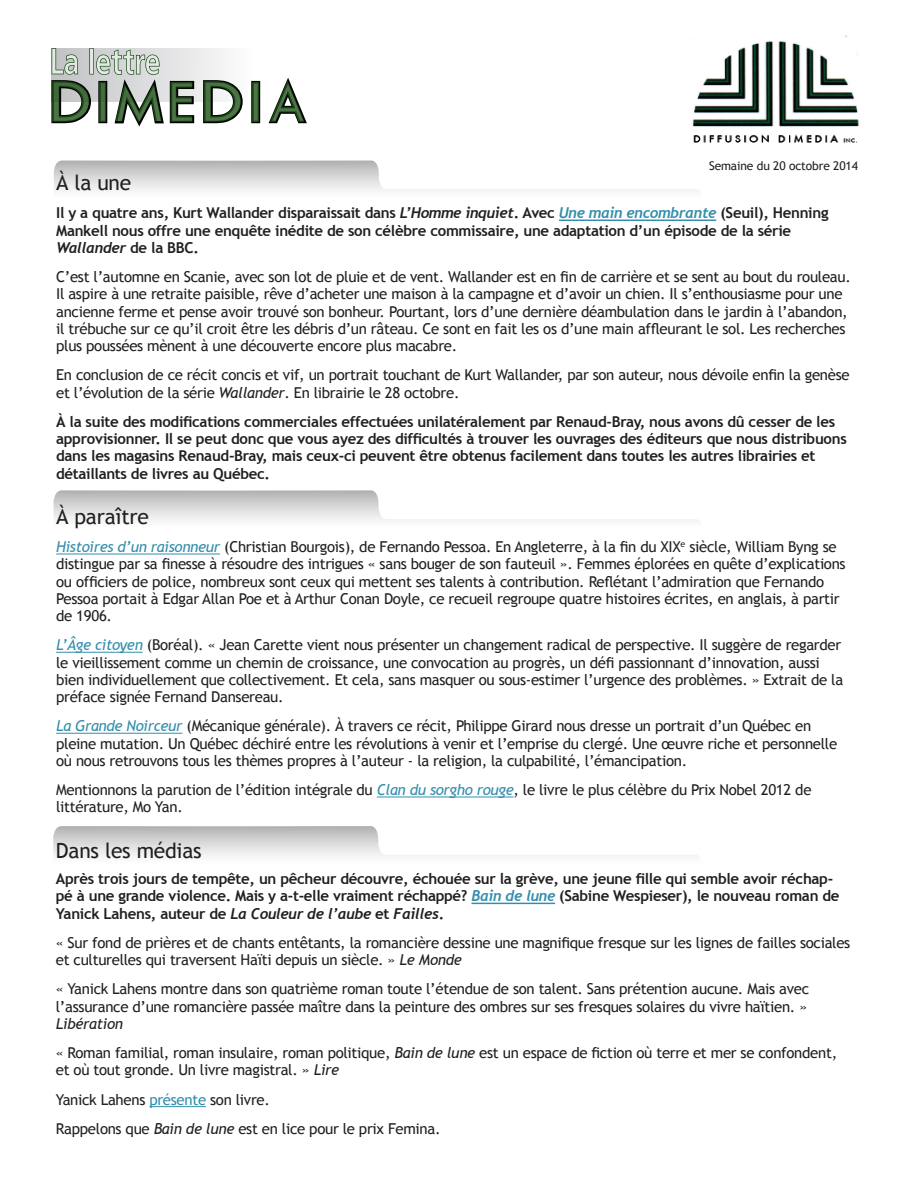
<style>
.page{position:relative;width:908px;height:1188px;background:#fff}
.page>*{position:absolute;margin:0;border:0;box-sizing:border-box;transform-origin:0 0}
.Titre{font:21px "Trebuchet MS";letter-spacing:-.01em;color:#231f20}
.Texte{font:15px/17.2px "Trebuchet MS";letter-spacing:-.02em;color:#231f20}
.Texte-2{font:700 15px/17.2px "Trebuchet MS";letter-spacing:-.02em;color:#231f20}
.Texte-3{font:italic 700 15px "Trebuchet";letter-spacing:-.02em;color:#231f20}
.Texte-4{font:italic 15px "Trebuchet MS";letter-spacing:-.02em;color:#231f20}
.t1{font:12px "Trebuchet MS";letter-spacing:-.01em;color:#231f20}
.s1{font-family:"Trebuchet";font-style:italic}
.s2{font-family:"Trebuchet";font-style:italic;color:#338eac}
.s3{font-family:"Trebuchet MS";font-style:normal}
.s4{font-style:italic}
.s5{font-style:italic;color:#338eac}
.s6{color:#338eac}
</style>
<div class="page">
<svg style="left:54px;top:161px;width:649px;height:60px"></svg>
<svg style="left:54px;top:490px;width:644px;height:64px"></svg>
<img style="left:692px;top:35px;width:167px;height:108px">
<svg style="left:164px;top:48px;width:97px;height:53px"></svg>
<svg style="left:251px;top:81px;width:9px;height:42px"></svg>
<svg style="left:170px;top:81px;width:24px;height:42px"></svg>
<svg style="left:203px;top:80px;width:39px;height:43px"></svg>
<svg style="left:252px;top:82px;width:6px;height:40px"></svg>
<svg style="left:268px;top:78px;width:39px;height:45px"></svg>
<svg style="left:51px;top:48px;width:113px;height:78px;background:#a1aca1"></svg>
<hr style="left:559px;top:220px;width:157px;height:1px;background:#338eac">
<hr style="left:56px;top:554px;width:164px;height:1px;background:#338eac">
<hr style="left:56px;top:652px;width:87px;height:1px;background:#338eac">
<hr style="left:56px;top:733px;width:126px;height:1px;background:#338eac">
<hr style="left:377px;top:797px;width:136px;height:1px;background:#338eac">
<svg style="left:53px;top:826px;width:644px;height:30px"></svg>
<hr style="left:471px;top:903px;width:84px;height:1px;background:#338eac">
<hr style="left:149px;top:1106px;width:57px;height:1px;background:#338eac">
<p class="Titre" style="left:56px;top:170px;width:77px">À la une</p>
<p class="t1" style="left:709px;top:159px;width:150px">Semaine du 20 octobre 2014</p>
<p class="Texte-2" style="left:56px;top:204px;width:773px">Il y a quatre ans, Kurt Wallander disparaissait dans <span class="s1">L’Homme inquiet</span>. Avec <span class="s2">Une main encombrante</span> (Seuil), Henning<br>Mankell nous offre une enquête inédite de son célèbre commissaire, une adaptation d’un épisode de la série</p>
<p class="Texte-3" style="left:56px;top:238px;width:144px">Wallander <span class="s3">de la BBC.</span></p>
<p class="Texte" style="left:56px;top:268px;width:796px">C’est l’automne en Scanie, avec son lot de pluie et de vent. Wallander est en fin de carrière et se sent au bout du rouleau.<br>Il aspire à une retraite paisible, rêve d’acheter une maison à la campagne et d’avoir un chien. Il s’enthousiasme pour une ancienne ferme et pense avoir trouvé son bonheur. Pourtant, lors d’une dernière déambulation dans le jardin à l’abandon, il trébuche sur ce qu’il croit être les débris d’un râteau. Ce sont en fait les os d’une main affleurant le sol. Les recherches plus poussées mènent à une découverte encore plus macabre.</p>
<p class="Texte" style="left:56px;top:367px;width:795px">En conclusion de ce récit concis et vif, un portrait touchant de Kurt Wallander, par son auteur, nous dévoile enfin la genèse et l’évolution de la série <span class="s4">Wallander</span>. En librairie le 28 octobre.</p>
<p class="Texte-2" style="left:56px;top:413px;width:792px">À la suite des modifications commerciales effectuées unilatéralement par Renaud-Bray, nous avons dû cesser de les approvisionner. Il se peut donc que vous ayez des difficultés à trouver les ouvrages des éditeurs que nous distribuons dans les magasins Renaud-Bray, mais ceux-ci peuvent être obtenus facilement dans toutes les autres librairies et détaillants de livres au Québec.</p>
<p class="Titre" style="left:56px;top:504px;width:94px">À paraître</p>
<p class="Texte" style="left:56px;top:538px;width:791px"><span class="s5">Histoires d’un raisonneur</span> (Christian Bourgois), de Fernando Pessoa. En Angleterre, à la fin du XIX<sup>e</sup> siècle, William Byng se distingue par sa finesse à résoudre des intrigues « sans bouger de son fauteuil ». Femmes éplorées en quête d’explications ou officiers de police, nombreux sont ceux qui mettent ses talents à contribution. Reflétant l’admiration que Fernando Pessoa portait à Edgar Allan Poe et à Arthur Conan Doyle, ce recueil regroupe quatre histoires écrites, en anglais, à partir de 1906.</p>
<p class="Texte" style="left:56px;top:637px;width:788px"><span class="s5">L’Âge citoyen</span> (Boréal). « Jean Carette vient nous présenter un changement radical de perspective. Il suggère de regarder le vieillissement comme un chemin de croissance, une convocation au progrès, un défi passionnant d’innovation, aussi bien individuellement que collectivement. Et cela, sans masquer ou sous-estimer l’urgence des problèmes. » Extrait de la préface signée Fernand Dansereau.</p>
<p class="Texte" style="left:56px;top:718px;width:782px"><span class="s5">La Grande Noirceur</span> (Mécanique générale). À travers ce récit, Philippe Girard nous dresse un portrait d’un Québec en pleine mutation. Un Québec déchiré entre les révolutions à venir et l’emprise du clergé. Une œuvre riche et personnelle où nous retrouvons tous les thèmes propres à l’auteur - la religion, la culpabilité, l’émancipation.</p>
<p class="Texte" style="left:56px;top:781px;width:756px">Mentionnons la parution de l’édition intégrale du <span class="s5">Clan du sorgho rouge</span>, le livre le plus célèbre du Prix Nobel 2012 de</p>
<p class="Texte" style="left:56px;top:799px;width:128px">littérature, Mo Yan.</p>
<p class="Titre" style="left:56px;top:838px;width:147px">Dans les médias</p>
<p class="Texte-2" style="left:56px;top:870px;width:785px">Après trois jours de tempête, un pêcheur découvre, échouée sur la grève, une jeune fille qui semble avoir réchap&shy;pé à une grande violence. Mais y a-t-elle vraiment réchappé? <span class="s2">Bain de lune</span> (Sabine Wespieser), le nouveau roman de<br>Yanick Lahens, auteur de <span class="s1">La Couleur de l’aube</span> et <span class="s1">Failles</span>.</p>
<p class="Texte" style="left:56px;top:934px;width:795px">« Sur fond de prières et de chants entêtants, la romancière dessine une magnifique fresque sur les lignes de failles sociales et culturelles qui traversent Haïti depuis un siècle. » <span class="s4">Le Monde</span></p>
<p class="Texte" style="left:56px;top:981px;width:754px">« Yanick Lahens montre dans son quatrième roman toute l’étendue de son talent. Sans prétention aucune. Mais avec</p>
<p class="Texte" style="left:56px;top:998px;width:752px">l’assurance d’une romancière passée maître dans la peinture des ombres sur ses fresques solaires du vivre haïtien. »</p>
<p class="Texte-4" style="left:56px;top:1015px;width:69px">Libération</p>
<p class="Texte" style="left:56px;top:1044px;width:782px">« Roman familial, roman insulaire, roman politique, <span class="s4">Bain de lune</span> est un espace de fiction où terre et mer se confondent, et où tout gronde. Un livre magistral. » <span class="s4">Lire</span></p>
<p class="Texte" style="left:56px;top:1091px;width:215px">Yanick Lahens <span class="s6">présente</span> son livre.</p>
<p class="Texte" style="left:56px;top:1120px;width:386px">Rappelons que <span class="s4">Bain de lune</span> est en lice pour le prix Femina.</p>
</div>
